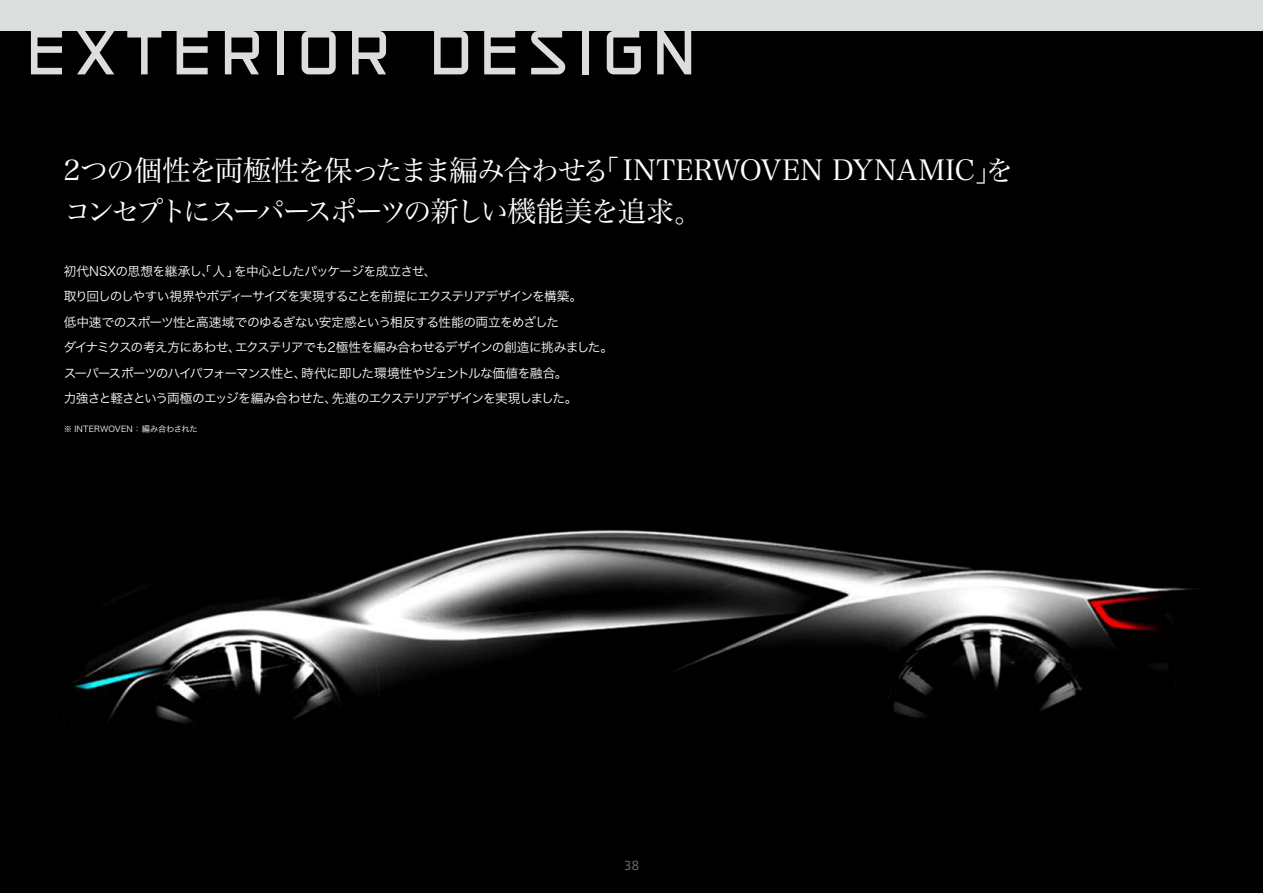
<style>
.page{position:relative;width:1263px;height:893px;background:#000}
.page>*{position:absolute;margin:0;border:0;box-sizing:border-box;transform-origin:0 0}
.t1{font:28.5px/40.5px "Hira Min Pro W3";letter-spacing:-.055em;color:#fff}
.t2{font:12.75px/25.5px "Hira Kaku Pro W3";letter-spacing:-.07em;color:#fff}
.t3{font:12px "Axis Std";color:#727171}
.t4{font:8.25px "Hira Kaku Pro W3";color:#fff}
</style>
<div class="page">
<img style="left:74px;top:530px;width:1120px;height:193px">
<svg style="left:31px;top:31px;width:31px;height:43px"></svg>
<svg style="left:77px;top:31px;width:37px;height:43px"></svg>
<svg style="left:127px;top:31px;width:34px;height:43px"></svg>
<svg style="left:177px;top:31px;width:31px;height:43px"></svg>
<svg style="left:225px;top:31px;width:34px;height:43px"></svg>
<div style="left:277px;top:31px;width:7px;height:43px;background:#dcdddd"></div>
<svg style="left:302px;top:31px;width:34px;height:43px"></svg>
<svg style="left:352px;top:31px;width:34px;height:43px"></svg>
<svg style="left:434px;top:31px;width:34px;height:43px"></svg>
<svg style="left:484px;top:31px;width:31px;height:43px"></svg>
<svg style="left:531px;top:31px;width:34px;height:43px"></svg>
<div style="left:582px;top:31px;width:7px;height:43px;background:#dcdddd"></div>
<svg style="left:607px;top:31px;width:34px;height:43px"></svg>
<svg style="left:657px;top:31px;width:34px;height:43px"></svg>
<div style="left:0;top:0;width:1263px;height:31px;background:#dcdddd"></div>
<h1 class="t1" style="left:63px;top:148px;width:952px">2つの個性を両極性を保ったまま編み合わせる「INTERWOVEN DYNAMIC」をコンセプトにスーパースポーツの新しい機能美を追求。</h1>
<p class="t2" style="left:64px;top:257px;width:551px">初代NSXの思想を継承し、「人」を中心としたパッケージを成立させ、<br>取り回しのしやすい視界やボディーサイズを実現することを前提にエクステリアデザインを構築。<br>低中速でのスポーツ性と高速域でのゆるぎない安定感という相反する性能の両立をめざした<br>ダイナミクスの考え方にあわせ、エクステリアでも2極性を編み合わせるデザインの創造に挑みました。スーパースポーツのハイパフォーマンス性と、時代に即した環境性やジェントルな価値を融合。<br>力強さと軽さという両極のエッジを編み合わせた、先進のエクステリアデザインを実現しました。</p>
<p class="t4" style="left:64px;top:422px;width:136px">※ INTERWOVEN ： 編み合わされた</p>
<p class="t3" style="left:624px;top:857px;width:17px">38</p>
</div>
